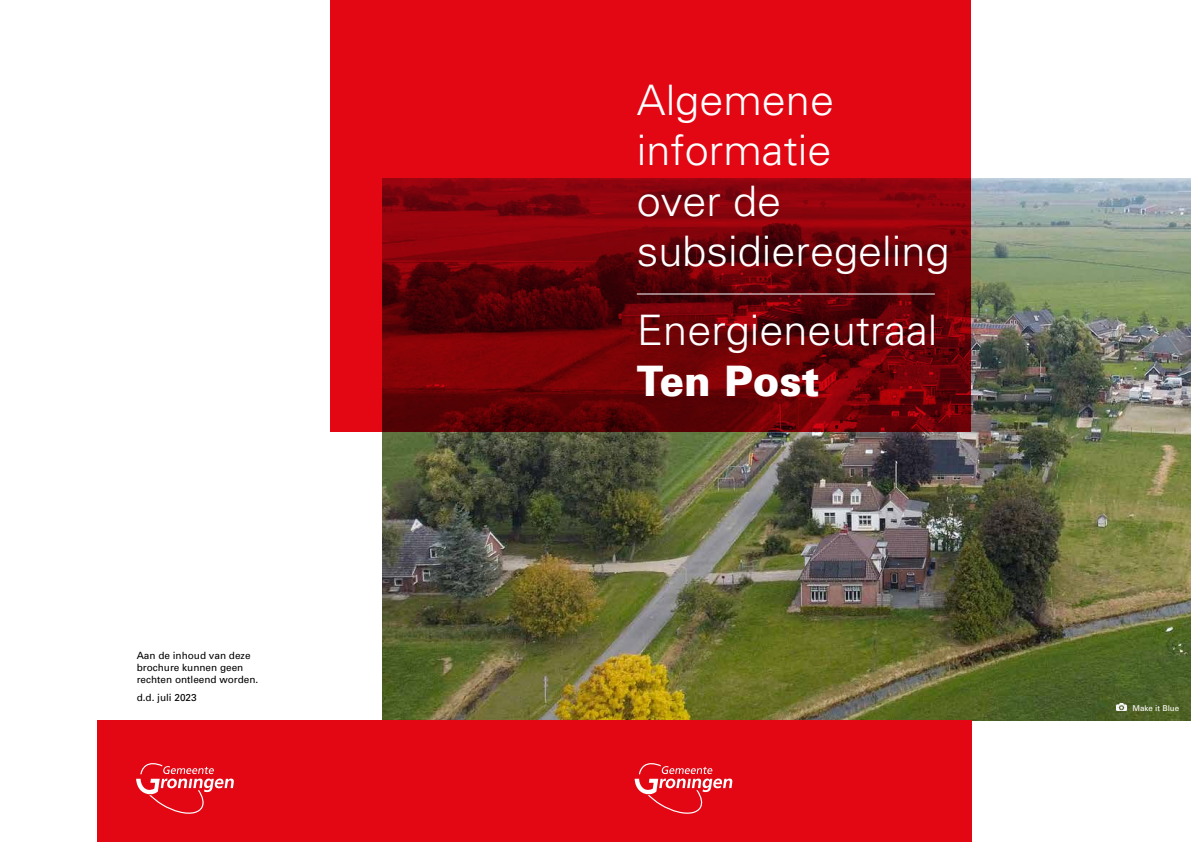
<style>
.page{position:relative;width:1191px;height:842px;background:#fff}
.page>*{position:absolute;margin:0;border:0;box-sizing:border-box;transform-origin:0 0}
.t1{font:300 42px/50.4px "Univers";color:#fff}
.t2{font:900 42px "Univers";color:#fff;scale:.95 1}
.t3{font:10px/12px "Univers";color:#000}
.t4{font:8px "Univers";color:#fff}
</style>
<div class="page">
<img style="left:383px;top:179px;width:808px;height:542px">
<svg style="left:330px;top:0;width:641px;height:432px;background:#a4040d"></svg>
<div style="left:97px;top:721px;width:874px;height:121px;background:#e30613"></div>
<svg style="left:136px;top:763px;width:98px;height:51px"></svg>
<svg style="left:634px;top:763px;width:98px;height:51px"></svg>
<svg style="left:1117px;top:703px;width:9px;height:8px"></svg>
<hr style="left:637px;top:293px;width:297px;height:1px;background:#fff">
<p class="t3" style="left:137px;top:649px;width:123px">Aan de inhoud van deze brochure kunnen geen rechten ontleend worden.</p>
<p class="t3" style="left:137px;top:691px;width:62px">d.d. juli 2023</p>
<h1 class="t1" style="left:637px;top:73px;width:314px">Algemene informatie<br>over de subsidieregeling</h1>
<h1 class="t1" style="left:637px;top:303px;width:302px">Energieneutraal</h1>
<h1 class="t2" style="left:637px;top:354px;width:194px">Ten Post</h1>
<p class="t4" style="left:1132px;top:703px;width:48px">Make it Blue</p>
</div>
